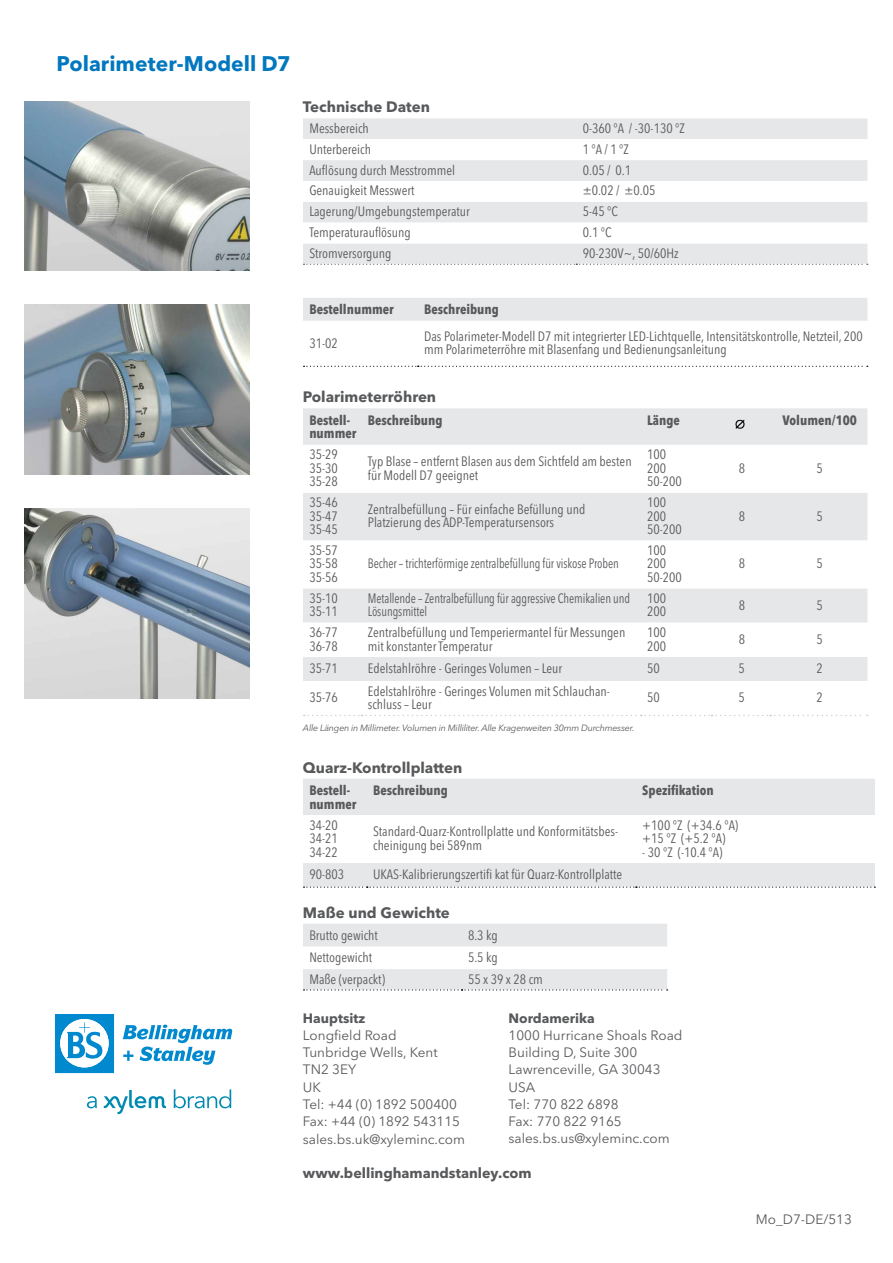
<style>
.page{position:relative;width:893px;height:1263px;background:#fff}
.page>*{position:absolute;margin:0;border:0;box-sizing:border-box;transform-origin:0 0}
.t1{font:700 21px "Avenir Next LT Pro";color:#0077be}
.t2{font:700 15px "Avenir Next LT Pro";color:#58595b}
.t3{font:700 14.25px "Avenir Next LT Pro";color:#58595b}
.t4{font:condensed 13.5px/13.5px "Avenir Next LT Pro";color:#58595b}
.t5{font:13.5px/17.2px "Avenir Next LT Pro";color:#58595b}
.t6{font:condensed 13.5px/13.5px "Avenir Next LT Pro";color:#58595b;scale:.9 1}
.t7{font:700 condensed 13.5px/13.5px "Avenir Next LT Pro";color:#58595b}
.t8{font:700 13.5px "Avenir Next LT Pro";color:#58595b}
.t9{font:italic 9px "Avenir Next LT Pro";letter-spacing:-.025em;color:#58595b}
</style>
<div class="page">
<div style="left:303px;top:118px;width:564px;height:146px;background:#e6e7e8"></div>
<svg style="left:303px;top:139px;width:564px;height:104px"></svg>
<svg style="left:304px;top:264px;width:564px;height:1px"></svg>
<svg style="left:303px;top:298px;width:565px;height:69px"></svg>
<div style="left:303px;top:408px;width:564px;height:37px;background:#e6e7e8"></div>
<svg style="left:303px;top:493px;width:564px;height:222px"></svg>
<svg style="left:304px;top:715px;width:564px;height:1px"></svg>
<div style="left:303px;top:779px;width:572px;height:108px;background:#e6e7e8"></div>
<svg style="left:303px;top:815px;width:572px;height:48px"></svg>
<svg style="left:304px;top:886px;width:571px;height:2px"></svg>
<svg style="left:303px;top:924px;width:365px;height:66px"></svg>
<svg style="left:55px;top:1014px;width:59px;height:59px"></svg>
<svg style="left:122px;top:1024px;width:110px;height:41px"></svg>
<svg style="left:87px;top:1096px;width:10px;height:12px"></svg>
<svg style="left:174px;top:1089px;width:57px;height:19px"></svg>
<svg style="left:104px;top:1090px;width:62px;height:24px"></svg>
<img style="left:24px;top:305px;width:225px;height:169px">
<img style="left:24px;top:101px;width:225px;height:170px">
<img style="left:24px;top:508px;width:225px;height:191px">
<svg style="left:736px;top:418px;width:10px;height:11px"></svg>
<h1 class="t1" style="left:56px;top:51px;width:236px">Polarimeter-Modell D7</h1>
<p class="t2" style="left:303px;top:98px;width:128px">Technische Daten</p>
<p class="t4" style="left:309px;top:121px;width:61px">Messbereich</p>
<p class="t4" style="left:583px;top:121px;width:104px">0-360 °A / -30-130 °Z</p>
<p class="t4" style="left:309px;top:142px;width:63px">Unterbereich</p>
<p class="t4" style="left:583px;top:142px;width:48px">1 °A / 1 °Z</p>
<p class="t4" style="left:309px;top:163px;width:147px">Auflösung durch Messtrommel</p>
<p class="t4" style="left:583px;top:163px;width:50px">0.05 / 0.1</p>
<p class="t4" style="left:309px;top:184px;width:107px">Genauigkeit Messwert</p>
<p class="t4" style="left:583px;top:184px;width:74px">±0.02 / ±0.05</p>
<p class="t4" style="left:309px;top:205px;width:162px">Lagerung/Umgebungstemperatur</p>
<p class="t4" style="left:583px;top:205px;width:37px">5-45 °C</p>
<p class="t4" style="left:309px;top:226px;width:103px">Temperaturauflösung</p>
<p class="t4" style="left:583px;top:226px;width:30px">0.1 °C</p>
<p class="t4" style="left:309px;top:246px;width:84px">Stromversorgung</p>
<p class="t4" style="left:583px;top:246px;width:97px">90-230V~, 50/60Hz</p>
<p class="t7" style="left:309px;top:303px;width:86px">Bestellnummer</p>
<p class="t7" style="left:424px;top:303px;width:76px">Beschreibung</p>
<p class="t4" style="left:309px;top:336px;width:30px">31-02</p>
<p class="t4" style="left:424px;top:329px;width:440px">Das Polarimeter-Modell D7 mit integrierter LED-Lichtquelle, Intensitätskontrolle, Netzteil, 200 mm Polarimeterröhre mit Blasenfang und Bedienungsanleitung</p>
<p class="t2" style="left:303px;top:388px;width:135px">Polarimeterröhren</p>
<p class="t7" style="left:309px;top:413px;width:49px">Bestell&shy;nummer</p>
<p class="t7" style="left:368px;top:413px;width:76px">Beschreibung</p>
<p class="t7" style="left:647px;top:413px;width:34px">Länge</p>
<p class="t7" style="left:782px;top:413px;width:76px">Volumen/100</p>
<p class="t4" style="left:309px;top:448px;width:30px;text-align:justify">35-29<br>35-30<br>35-28</p>
<p class="t4" style="left:368px;top:454px;width:265px">Typ Blase – entfernt Blasen aus dem Sichtfeld am besten für Modell D7 geeignet</p>
<p class="t4" style="left:647px;top:448px;width:36px">100<br>200<br>50-200</p>
<p class="t4" style="left:739px;top:461px;width:8px">8</p>
<p class="t4" style="left:817px;top:461px;width:8px">5</p>
<p class="t4" style="left:309px;top:496px;width:30px;text-align:justify">35-46<br>35-47<br>35-45</p>
<p class="t4" style="left:368px;top:502px;width:219px">Zentralbefüllung – Für einfache Befüllung und<br>Platzierung des ADP-Temperatursensors</p>
<p class="t4" style="left:647px;top:496px;width:36px">100<br>200<br>50-200</p>
<p class="t4" style="left:309px;top:543px;width:30px;text-align:justify">35-57<br>35-58<br>35-56</p>
<p class="t6" style="left:368px;top:557px;width:281px">Becher – trichterförmige zentralbefüllung für viskose Proben</p>
<p class="t4" style="left:647px;top:543px;width:36px">100<br>200<br>50-200</p>
<p class="t4" style="left:739px;top:509px;width:8px">8</p>
<p class="t4" style="left:817px;top:509px;width:8px">5</p>
<p class="t4" style="left:739px;top:557px;width:8px">8</p>
<p class="t4" style="left:817px;top:557px;width:8px">5</p>
<p class="t4" style="left:309px;top:591px;width:30px">35-10<br>35-11</p>
<p class="t6" style="left:368px;top:591px;width:293px">Metallende – Zentralbefüllung für aggressive Chemikalien und<br>Lösungsmittel</p>
<p class="t4" style="left:647px;top:591px;width:21px">100<br>200</p>
<p class="t4" style="left:739px;top:598px;width:8px">8</p>
<p class="t4" style="left:817px;top:598px;width:8px">5</p>
<p class="t4" style="left:309px;top:626px;width:30px">36-77<br>36-78</p>
<p class="t4" style="left:368px;top:626px;width:259px">Zentralbefüllung und Temperiermantel für Messungen mit konstanter Temperatur</p>
<p class="t4" style="left:647px;top:626px;width:21px">100<br>200</p>
<p class="t4" style="left:739px;top:632px;width:8px">8</p>
<p class="t4" style="left:817px;top:632px;width:8px">5</p>
<p class="t4" style="left:309px;top:662px;width:30px">35-71</p>
<p class="t4" style="left:368px;top:662px;width:196px">Edelstahlröhre - Geringes Volumen – Leur</p>
<p class="t4" style="left:647px;top:662px;width:14px">50</p>
<p class="t4" style="left:739px;top:662px;width:8px">5</p>
<p class="t4" style="left:817px;top:662px;width:8px">2</p>
<p class="t4" style="left:309px;top:691px;width:30px">35-76</p>
<p class="t4" style="left:368px;top:684px;width:244px">Edelstahlröhre - Geringes Volumen mit Schlauchan&shy;schluss – Leur</p>
<p class="t4" style="left:647px;top:691px;width:14px">50</p>
<p class="t4" style="left:739px;top:691px;width:8px">5</p>
<p class="t4" style="left:817px;top:691px;width:8px">2</p>
<p class="t9" style="left:303px;top:723px;width:333px">Alle Längen in Millimeter. Volumen in Milliliter. Alle Kragenweiten 30mm Durchmesser.</p>
<p class="t2" style="left:303px;top:758px;width:161px">Quarz-Kontrollplatten</p>
<p class="t7" style="left:309px;top:784px;width:49px">Bestell&shy;nummer</p>
<p class="t7" style="left:373px;top:784px;width:76px">Beschreibung</p>
<p class="t7" style="left:642px;top:784px;width:73px">Spezifikation</p>
<p class="t4" style="left:309px;top:818px;width:30px;text-align:justify">34-20<br>34-21<br>34-22</p>
<p class="t4" style="left:373px;top:825px;width:246px">Standard-Quarz-Kontrollplatte und Konformitätsbes&shy;cheinigung bei 589nm</p>
<p class="t4" style="left:642px;top:818px;width:97px">+100 °Z (+34.6 °A) +15 °Z (+5.2 °A)</p>
<p class="t4" style="left:642px;top:845px;width:82px">- 30 °Z (-10.4 °A)</p>
<p class="t4" style="left:309px;top:868px;width:36px">90-803</p>
<p class="t4" style="left:373px;top:868px;width:250px">UKAS-Kalibrierungszertifi kat für Quarz-Kontrollplatte</p>
<p class="t2" style="left:303px;top:903px;width:148px">Maße und Gewichte</p>
<p class="t4" style="left:309px;top:929px;width:70px">Brutto gewicht</p>
<p class="t4" style="left:468px;top:929px;width:31px">8.3 kg</p>
<p class="t4" style="left:309px;top:950px;width:64px">Nettogewicht</p>
<p class="t4" style="left:468px;top:950px;width:31px">5.5 kg</p>
<p class="t4" style="left:309px;top:972px;width:77px">Maße (verpackt)</p>
<p class="t4" style="left:468px;top:972px;width:76px">55 x 39 x 28 cm</p>
<p class="t8" style="left:303px;top:1010px;width:64px">Hauptsitz</p>
<p class="t5" style="left:303px;top:1027px;width:164px">Longfield Road<br>Tunbridge Wells, Kent<br>TN2 3EY<br>UK<br>Tel: +44 (0) 1892 500400<br>Fax: +44 (0) 1892 543115 sales.bs.uk@xyleminc.com</p>
<p class="t3" style="left:303px;top:1164px;width:230px">www.bellinghamandstanley.com</p>
<p class="t8" style="left:509px;top:1010px;width:88px">Nordamerika</p>
<p class="t5" style="left:509px;top:1027px;width:175px">1000 Hurricane Shoals Road<br>Building D, Suite 300<br>Lawrenceville, GA 30043<br>USA<br>Tel: 770 822 6898<br>Fax: 770 822 9165 sales.bs.us@xyleminc.com</p>
<p class="t5" style="left:756px;top:1211px;width:98px">Mo_D7-DE/513</p>
</div>
